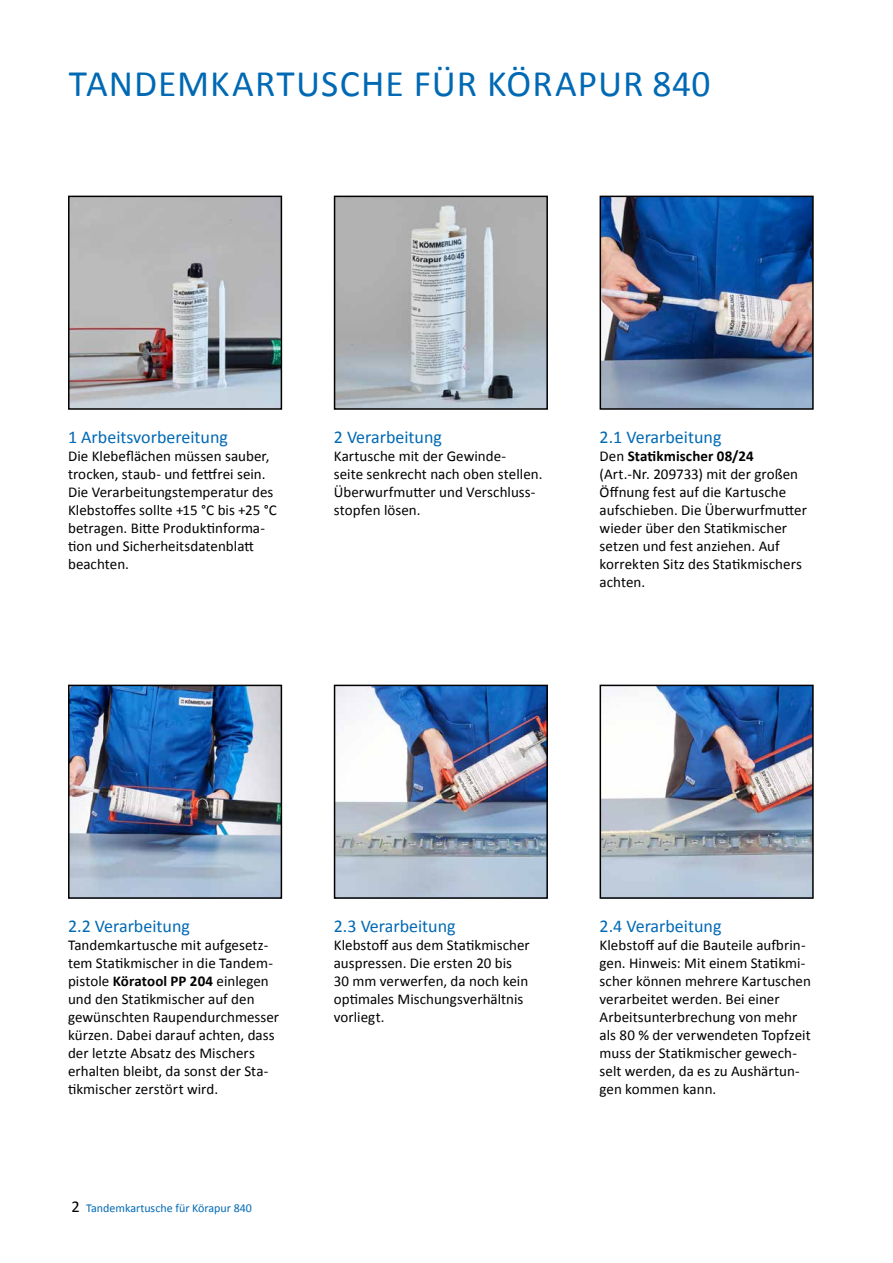
<style>
.page{position:relative;width:893px;height:1263px;background:#fff}
.page>*{position:absolute;margin:0;border:0;box-sizing:border-box;transform-origin:0 0}
.t1{font:37.5px "Calibri";letter-spacing:.025em;color:#0069b4}
.t2{font:18px "Calibri";color:#0069b4}
.t3{font:15px/18px "Calibri";color:#000}
.t4{font:12px "Calibri";color:#0069b4}
.s1{font-weight:700}
.s2{font-size:16.5px;color:#000}
</style>
<div class="page">
<img style="left:71px;top:199px;width:208px;height:208px">
<div style="left:68px;top:196px;width:214px;height:214px;border:2px solid #000"></div>
<img style="left:337px;top:199px;width:208px;height:208px">
<div style="left:334px;top:196px;width:214px;height:214px;border:2px solid #000"></div>
<img style="left:603px;top:199px;width:208px;height:208px">
<div style="left:600px;top:196px;width:214px;height:214px;border:2px solid #000"></div>
<img style="left:71px;top:688px;width:208px;height:208px">
<div style="left:68px;top:685px;width:214px;height:214px;border:2px solid #000"></div>
<img style="left:337px;top:688px;width:208px;height:208px">
<div style="left:334px;top:685px;width:214px;height:214px;border:2px solid #000"></div>
<img style="left:603px;top:688px;width:208px;height:208px">
<div style="left:600px;top:685px;width:214px;height:214px;border:2px solid #000"></div>
<h1 class="t1" style="left:69px;top:60px;width:643px">TANDEMKARTUSCHE FÜR KÖRAPUR 840</h1>
<p class="t2" style="left:68px;top:426px;width:161px">1 Arbeitsvorbereitung</p>
<p class="t3" style="left:68px;top:447px;width:210px">Die Klebeflächen müssen sauber, trocken, staub- und fettfrei sein.<br>Die Verarbeitungstemperatur des<br>Klebstoffes sollte +15 °C bis +25 °C betragen. Bitte Produktinforma&shy;tion und Sicherheitsdatenblatt beachten.</p>
<p class="t2" style="left:334px;top:426px;width:110px">2 Verarbeitung</p>
<p class="t3" style="left:334px;top:447px;width:210px">Kartusche mit der Gewinde-<br>seite senkrecht nach oben stellen.<br>Überwurfmutter und Verschluss&shy;stopfen lösen.</p>
<p class="t2" style="left:600px;top:426px;width:123px">2.1 Verarbeitung</p>
<p class="t3" style="left:600px;top:447px;width:209px">Den <span class="s1">Statikmischer 08/24 </span>(Art.-Nr. 209733) mit der großen<br>Öffnung fest auf die Kartusche aufschieben. Die Überwurfmutter wieder über den Statikmischer setzen und fest anziehen. Auf korrekten Sitz des Statikmischers achten.</p>
<p class="t2" style="left:68px;top:915px;width:123px">2.2 Verarbeitung</p>
<p class="t3" style="left:68px;top:936px;width:213px">Tandemkartusche mit aufgesetz&shy;tem Statikmischer in die Tandem&shy;pistole <span class="s1">Köratool PP 204</span> einlegen und den Statikmischer auf den gewünschten Raupendurchmesser kürzen. Dabei darauf achten, dass der letzte Absatz des Mischers erhalten bleibt, da sonst der Sta&shy;tikmischer zerstört wird.</p>
<p class="t4" style="left:72px;top:1200px;width:182px"><span class="s2">2</span> Tandemkartusche für Körapur 840</p>
<p class="t2" style="left:334px;top:915px;width:123px">2.3 Verarbeitung</p>
<p class="t3" style="left:334px;top:936px;width:198px">Klebstoff aus dem Statikmischer auspressen. Die ersten 20 bis<br>30 mm verwerfen, da noch kein optimales Mischungsverhältnis vorliegt.</p>
<p class="t2" style="left:600px;top:915px;width:123px">2.4 Verarbeitung</p>
<p class="t3" style="left:600px;top:936px;width:213px">Klebstoff auf die Bauteile aufbrin&shy;gen. Hinweis: Mit einem Statikmi&shy;scher können mehrere Kartuschen verarbeitet werden. Bei einer<br>Arbeitsunterbrechung von mehr als 80 % der verwendeten Topfzeit muss der Statikmischer gewech&shy;selt werden, da es zu Aushärtun&shy;gen kommen kann.</p>
</div>
